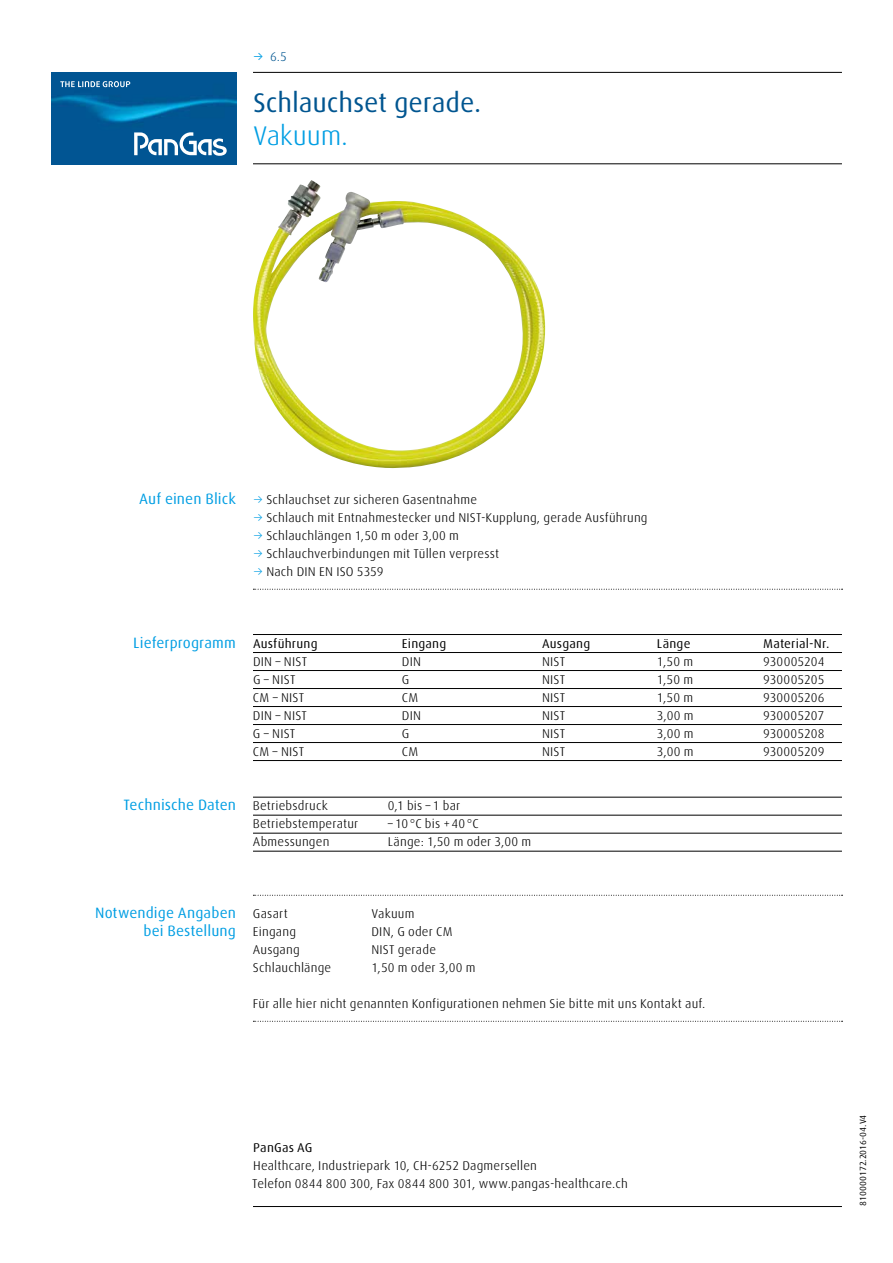
<style>
.page{position:relative;width:893px;height:1263px;background:#fff}
.page>*{position:absolute;margin:0;border:0;box-sizing:border-box;transform-origin:0 0}
.t1{font:27px "Linde Dax Global";letter-spacing:-.005em;color:#005590}
.t2{font:300 27px "Linde Dax Global";letter-spacing:-.005em;color:#009ee3}
.t3{font:15px/18px "Linde Dax Global";letter-spacing:.005em;color:#009ee3;text-align:right}
.t4{font:300 12.75px/17.9px "Linde Dax Global";letter-spacing:.01em;color:#000}
.t5{font:12.75px "Linde Dax Global";letter-spacing:.015em;color:#000}
.t6{font:300 12.75px "Linde Dax Global";color:#005590}
.t7{font:9px "Linde Dax Global";color:#000}
.s1{font-weight:400;color:#009ee3}
.s2{color:#009ee3}
</style>
<div class="page">
<img style="left:51px;top:72px;width:185px;height:92px">
<img style="left:60px;top:81px;width:70px;height:6px">
<img style="left:134px;top:132px;width:93px;height:24px">
<hr style="left:253px;top:1206px;width:589px;height:1px;background:#000">
<hr style="left:253px;top:72px;width:589px;height:1px;background:#000">
<hr style="left:253px;top:163px;width:589px;height:1px;background:#000">
<svg style="left:253px;top:589px;width:590px;height:1px"></svg>
<hr style="left:253px;top:634px;width:589px;height:1px;background:#000">
<hr style="left:253px;top:652px;width:589px;height:1px;background:#000">
<hr style="left:253px;top:670px;width:589px;height:1px;background:#000">
<hr style="left:253px;top:688px;width:589px;height:1px;background:#000">
<hr style="left:253px;top:706px;width:589px;height:1px;background:#000">
<hr style="left:253px;top:724px;width:589px;height:1px;background:#000">
<hr style="left:253px;top:742px;width:589px;height:1px;background:#000">
<hr style="left:253px;top:760px;width:589px;height:1px;background:#000">
<hr style="left:253px;top:797px;width:589px;height:1px;background:#000">
<hr style="left:253px;top:815px;width:589px;height:1px;background:#000">
<hr style="left:253px;top:833px;width:589px;height:1px;background:#000">
<hr style="left:253px;top:851px;width:589px;height:1px;background:#000">
<svg style="left:253px;top:895px;width:590px;height:1px"></svg>
<svg style="left:253px;top:1021px;width:590px;height:1px"></svg>
<img style="left:253px;top:180px;width:292px;height:289px">
<p class="t6" style="left:253px;top:49px;width:35px"><span class="s1">→</span> 6.5</p>
<h1 class="t1" style="left:253px;top:87px;width:230px">Schlauchset gerade.</h1>
<h1 class="t2" style="left:253px;top:120px;width:96px">Vakuum.</h1>
<p class="t3" style="left:139px;top:490px;width:98px">Auf einen Blick</p>
<p class="t4" style="left:253px;top:491px;width:226px"><span class="s2">→</span> Schlauchset zur sicheren Gasentnahme</p>
<p class="t4" style="left:253px;top:509px;width:396px"><span class="s2">→</span> Schlauch mit Entnahmestecker und NIST-Kupplung, gerade Ausführung</p>
<p class="t4" style="left:253px;top:527px;width:207px"><span class="s2">→</span> Schlauchlängen 1,50 m oder 3,00 m</p>
<p class="t4" style="left:253px;top:545px;width:248px"><span class="s2">→</span> Schlauchverbindungen mit Tüllen verpresst</p>
<p class="t4" style="left:253px;top:563px;width:132px"><span class="s2">→</span> Nach DIN EN ISO 5359</p>
<p class="t3" style="left:133px;top:634px;width:104px">Lieferprogramm</p>
<p class="t3" style="left:124px;top:796px;width:114px">Technische Daten</p>
<p class="t5" style="left:253px;top:636px;width:66px">Ausführung</p>
<p class="t5" style="left:402px;top:636px;width:46px">Eingang</p>
<p class="t5" style="left:542px;top:636px;width:50px">Ausgang</p>
<p class="t5" style="left:657px;top:636px;width:35px">Länge</p>
<p class="t5" style="left:763px;top:636px;width:68px">Material-Nr.</p>
<p class="t4" style="left:253px;top:653px;width:56px">DIN – NIST</p>
<p class="t4" style="left:402px;top:653px;width:21px">DIN</p>
<p class="t4" style="left:542px;top:653px;width:25px">NIST</p>
<p class="t4" style="left:657px;top:653px;width:38px">1,50 m</p>
<p class="t4" style="left:763px;top:653px;width:63px">930005204</p>
<p class="t4" style="left:253px;top:671px;width:44px">G – NIST</p>
<p class="t4" style="left:402px;top:671px;width:9px">G</p>
<p class="t4" style="left:542px;top:671px;width:25px">NIST</p>
<p class="t4" style="left:657px;top:671px;width:38px">1,50 m</p>
<p class="t4" style="left:763px;top:671px;width:63px">930005205</p>
<p class="t4" style="left:253px;top:689px;width:53px">CM – NIST</p>
<p class="t4" style="left:402px;top:689px;width:18px">CM</p>
<p class="t4" style="left:542px;top:689px;width:25px">NIST</p>
<p class="t4" style="left:657px;top:689px;width:38px">1,50 m</p>
<p class="t4" style="left:763px;top:689px;width:63px">930005206</p>
<p class="t4" style="left:253px;top:707px;width:56px">DIN – NIST</p>
<p class="t4" style="left:402px;top:707px;width:21px">DIN</p>
<p class="t4" style="left:542px;top:707px;width:25px">NIST</p>
<p class="t4" style="left:657px;top:707px;width:38px">3,00 m</p>
<p class="t4" style="left:763px;top:707px;width:62px">930005207</p>
<p class="t4" style="left:253px;top:725px;width:44px">G – NIST</p>
<p class="t4" style="left:402px;top:725px;width:9px">G</p>
<p class="t4" style="left:542px;top:725px;width:25px">NIST</p>
<p class="t4" style="left:657px;top:725px;width:38px">3,00 m</p>
<p class="t4" style="left:763px;top:725px;width:63px">930005208</p>
<p class="t4" style="left:253px;top:743px;width:53px">CM – NIST</p>
<p class="t4" style="left:402px;top:743px;width:18px">CM</p>
<p class="t4" style="left:542px;top:743px;width:25px">NIST</p>
<p class="t4" style="left:657px;top:743px;width:38px">3,00 m</p>
<p class="t4" style="left:763px;top:743px;width:63px">930005209</p>
<p class="t4" style="left:253px;top:797px;width:76px">Betriebsdruck</p>
<p class="t4" style="left:388px;top:797px;width:74px">0,1 bis – 1 bar</p>
<p class="t4" style="left:253px;top:815px;width:107px">Betriebstemperatur</p>
<p class="t4" style="left:388px;top:815px;width:92px">– 10°C bis +40°C</p>
<p class="t4" style="left:253px;top:833px;width:78px">Abmessungen</p>
<p class="t4" style="left:388px;top:833px;width:145px">Länge: 1,50 m oder 3,00 m</p>
<p class="t3" style="left:95px;top:904px;width:142px">Notwendige Angaben bei Bestellung</p>
<p class="t4" style="left:253px;top:905px;width:37px">Gasart</p>
<p class="t4" style="left:371px;top:905px;width:45px">Vakuum</p>
<p class="t4" style="left:253px;top:923px;width:45px">Eingang</p>
<p class="t4" style="left:371px;top:923px;width:83px">DIN, G oder CM</p>
<p class="t4" style="left:253px;top:941px;width:48px">Ausgang</p>
<p class="t4" style="left:371px;top:941px;width:66px">NIST gerade</p>
<p class="t4" style="left:253px;top:959px;width:80px">Schlauchlänge</p>
<p class="t4" style="left:371px;top:959px;width:106px">1,50 m oder 3,00 m</p>
<p class="t4" style="left:253px;top:995px;width:454px">Für alle hier nicht genannten Konfigurationen nehmen Sie bitte mit uns Kontakt auf.</p>
<p class="t5" style="left:253px;top:1140px;width:61px">PanGas AG</p>
<p class="t4" style="left:252px;top:1157px;width:377px">Healthcare, Industriepark 10, CH-6252 Dagmersellen<br>Telefon 0844 800 300, Fax 0844 800 301, www.pangas-healthcare.ch</p>
<p class="t7" style="left:858px;top:1205px;width:92px;rotate:-90deg">810000172.2016-04.V4</p>
</div>
